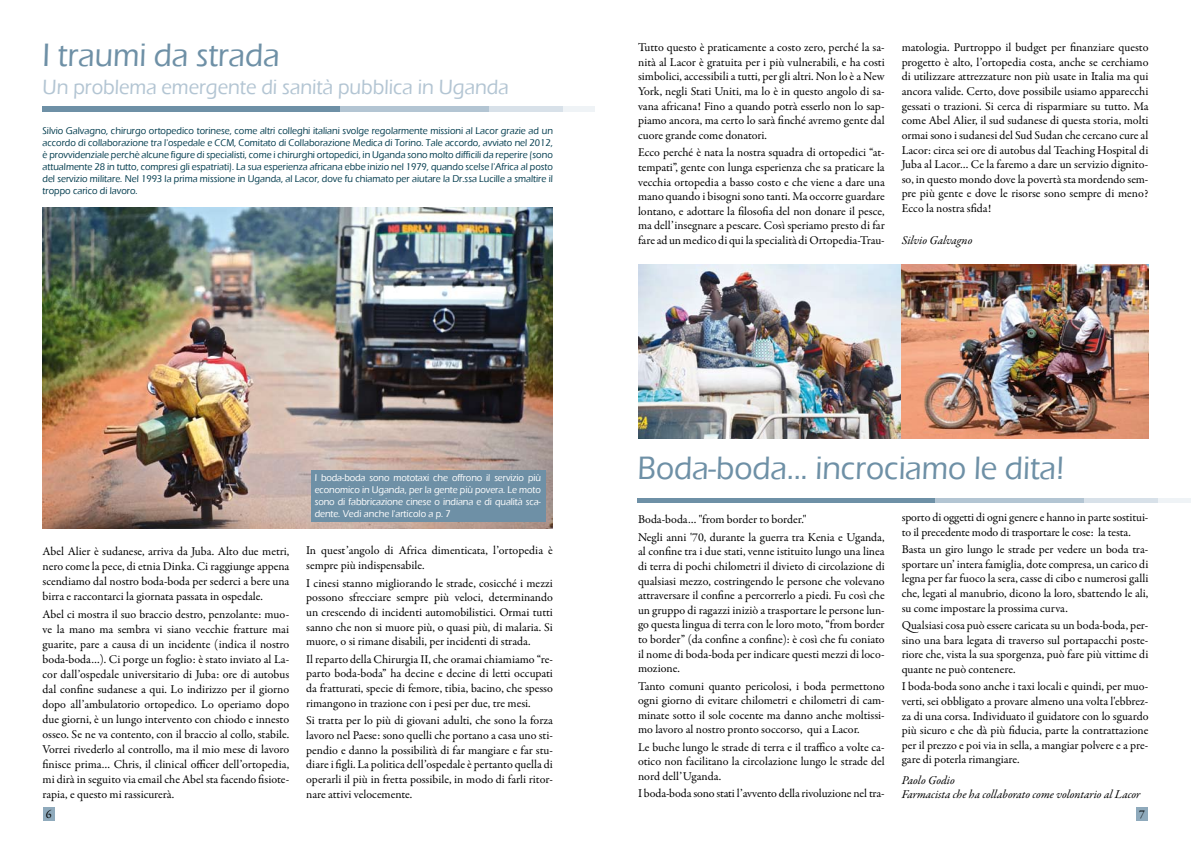
<style>
.page{position:relative;width:1191px;height:842px;background:#fff}
.page>*{position:absolute;margin:0;border:0;box-sizing:border-box;transform-origin:0 0}
.t1{font:500 33.3px "Eras ITC";color:#6e90a6;scale:.92 1}
.t2{font:500 21.2px "Eras ITC";color:#b3c5d3;scale:.92 1}
.t3{font:12px/14.6px "Garamond Premr Pro";letter-spacing:-.005em;color:#000;text-align:justify}
.t4{font:italic 12px/14.6px "Garamond Premr Pro";letter-spacing:-.005em;color:#000}
.t5{font:500 10.1px/12px "Eras ITC";color:#003b4d;text-align:justify;scale:.92 1}
.t6{font:500 10.1px/12px "Eras ITC";letter-spacing:-.01em;color:#fff;text-align:justify;scale:.92 1}
</style>
<div class="page">
<div style="left:1136px;top:807px;width:12px;height:13px;background:#8faabc"></div>
<div style="left:637px;top:498px;width:554px;height:5px;background:#6e90a6"></div>
<div style="left:935px;top:498px;width:256px;height:5px;background:#b3c5d3"></div>
<div style="left:1084px;top:498px;width:107px;height:5px;background:#d8e1e9"></div>
<div style="left:1158px;top:498px;width:33px;height:5px;background:#eff3f6"></div>
<img style="left:638px;top:264px;width:510px;height:175px">
<img style="left:43px;top:208px;width:510px;height:321px">
<div style="left:311px;top:470px;width:234px;height:52px;background:#6e90a6"></div>
<div style="left:43px;top:807px;width:12px;height:14px;background:#8faabc"></div>
<div style="left:43px;top:107px;width:561px;height:5px;background:#6e90a6"></div>
<div style="left:340px;top:107px;width:264px;height:5px;background:#b3c5d3"></div>
<div style="left:489px;top:107px;width:115px;height:5px;background:#d8e1e9"></div>
<div style="left:563px;top:107px;width:41px;height:5px;background:#eff3f6"></div>
<div style="left:595px;top:0;width:11px;height:784px;background:#fff"></div>
<h1 class="t1" style="left:43px;top:36px;width:259px">I traumi da strada</h1>
<h2 class="t2" style="left:43px;top:75px;width:508px">Un problema emergente di sanità pubblica in Uganda</h2>
<p class="t5" style="left:43px;top:125px;width:556px">Silvio Galvagno, chirurgo ortopedico torinese, come altri colleghi italiani svolge regolarmente missioni al Lacor grazie ad un accordo di collaborazione tra l'ospedale e CCM, Comitato di Collaborazione Medica di Torino. Tale accordo, avviato nel 2012, è provvidenziale perchè alcune figure di specialisti, come i chirurghi ortopedici, in Uganda sono molto difficili da reperire (sono attualmente 28 in tutto, compresi gli espatriati). La sua esperienza africana ebbe inizio nel 1979, quando scelse l'Africa al posto del servizio militare. Nel 1993 la prima missione in Uganda, al Lacor, dove fu chiamato per aiutare la Dr.ssa Lucille a smaltire il troppo carico di lavoro.</p>
<p class="t3" style="left:43px;top:544px;width:248px;line-height:15px">Abel Alier è sudanese, arriva da Juba. Alto due metri, nero come la pece, di etnia Dinka. Ci raggiunge appena scendiamo dal nostro boda-boda per sederci a bere una birra e raccontarci la giornata passata in ospedale.</p>
<p class="t3" style="left:43px;top:606px;width:248px;line-height:15px">Abel ci mostra il suo braccio destro, penzolante: muo&shy;ve la mano ma sembra vi siano vecchie fratture mai guarite, pare a causa di un incidente (indica il nostro boda-boda…). Ci porge un foglio: è stato inviato al La&shy;cor dall’ospedale universitario di Juba: ore di autobus dal confine sudanese a qui. Lo indirizzo per il giorno dopo all’ambulatorio ortopedico. Lo operiamo dopo due giorni, è un lungo intervento con chiodo e innesto osseo. Se ne va contento, con il braccio al collo, stabile.<br>Vorrei rivederlo al controllo, ma il mio mese di lavoro finisce prima… Chris, il clinical officer dell’ortopedia, mi dirà in seguito via email che Abel sta facendo fisiote&shy;rapia, e questo mi rassicurerà.</p>
<p class="t3" style="left:45px;top:807px;width:8px">264</p>
<p class="t6" style="left:315px;top:472px;width:247px">I boda-boda sono mototaxi che offrono il servizio più economico in Uganda, per la gente più povera. Le moto sono di fabbricazione cinese o indiana e di qualità sca&shy;dente. Vedi anche l'articolo a p. 7</p>
<p class="t3" style="left:306px;top:544px;width:248px">In quest’angolo di Africa dimenticata, l’ortopedia è sempre più indispensabile.</p>
<p class="t3" style="left:306px;top:576px;width:248px">I cinesi stanno migliorando le strade, cosicché i mezzi possono sfrecciare sempre più veloci, determinando un crescendo di incidenti automobilistici. Ormai tutti sanno che non si muore più, o quasi più, di malaria. Si muore, o si rimane disabili, per incidenti di strada.</p>
<p class="t3" style="left:306px;top:652px;width:248px">Il reparto della Chirurgia II, che oramai chiamiamo “re&shy;parto boda-boda” ha decine e decine di letti occupati da fratturati, specie di femore, tibia, bacino, che spesso rimangono in trazione con i pesi per due, tre mesi.</p>
<p class="t3" style="left:306px;top:713px;width:248px">Si tratta per lo più di giovani adulti, che sono la forza lavoro nel Paese: sono quelli che portano a casa uno sti&shy;pendio e danno la possibilità di far mangiare e far stu&shy;diare i figli. La politica dell’ospedale è pertanto quella di operarli il più in fretta possibile, in modo di farli ritor&shy;nare attivi velocemente.</p>
<p class="t3" style="left:638px;top:40px;width:248px">Tutto questo è praticamente a costo zero, perché la sa&shy;nità al Lacor è gratuita per i più vulnerabili, e ha costi simbolici, accessibili a tutti, per gli altri. Non lo è a New York, negli Stati Uniti, ma lo è in questo angolo di sa&shy;vana africana! Fino a quando potrà esserlo non lo sap&shy;piamo ancora, ma certo lo sarà finché avremo gente dal cuore grande come donatori.</p>
<p class="t3" style="left:638px;top:145px;width:248px">Ecco perché è nata la nostra squadra di ortopedici “at&shy;tempati”, gente con lunga esperienza che sa praticare la vecchia ortopedia a basso costo e che viene a dare una mano quando i bisogni sono tanti. Ma occorre guardare lontano, e adottare la filosofia del non donare il pesce, ma dell’insegnare a pescare. Così speriamo presto di far fare ad un medico di qui la specialità di Ortopedia-Trau-</p>
<p class="t3" style="left:901px;top:40px;width:248px">matologia. Purtroppo il budget per finanziare questo progetto è alto, l’ortopedia costa, anche se cerchiamo di utilizzare attrezzature non più usate in Italia ma qui ancora valide. Certo, dove possibile usiamo apparecchi gessati o trazioni. Si cerca di risparmiare su tutto. Ma come Abel Alier, il sud sudanese di questa storia, molti ormai sono i sudanesi del Sud Sudan che cercano cure al Lacor: circa sei ore di autobus dal Teaching Hospital di Juba al Lacor… Ce la faremo a dare un servizio dignito&shy;so, in questo mondo dove la povertà sta mordendo sem&shy;pre più gente e dove le risorse sono sempre di meno?<br>Ecco la nostra sfida!</p>
<p class="t4" style="left:901px;top:234px;width:72px">Silvio Galvagno</p>
<h1 class="t1" style="left:637px;top:449px;width:465px">Boda-boda... incrociamo le dita!</h1>
<p class="t3" style="left:638px;top:511px;width:248px;line-height:17.4px">Boda-boda… "from border to border."<br>Negli anni '70, durante la guerra tra Kenia e Uganda,</p>
<p class="t3" style="left:638px;top:544px;width:248px">al confine tra i due stati, venne istituito lungo una linea di terra di pochi chilometri il divieto di circolazione di qualsiasi mezzo, costringendo le persone che volevano attraversare il confine a percorrerlo a piedi. Fu così che un gruppo di ragazzi iniziò a trasportare le persone lun&shy;go questa lingua di terra con le loro moto, “from border to border” (da confine a confine): è così che fu coniato il nome di boda-boda per indicare questi mezzi di loco&shy;mozione.</p>
<p class="t3" style="left:638px;top:679px;width:248px">Tanto comuni quanto pericolosi, i boda permettono ogni giorno di evitare chilometri e chilometri di cam&shy;minate sotto il sole cocente ma danno anche moltissi&shy;mo lavoro al nostro pronto soccorso, qui a Lacor.</p>
<p class="t3" style="left:638px;top:740px;width:248px">Le buche lungo le strade di terra e il traffico a volte ca&shy;otico non facilitano la circolazione lungo le strade del nord dell’Uganda.</p>
<p class="t3" style="left:638px;top:787px;width:248px">I boda-boda sono stati l’avvento della rivoluzione nel tra-</p>
<p class="t3" style="left:901px;top:510px;width:248px">sporto di oggetti di ogni genere e hanno in parte sostitui&shy;to il precedente modo di trasportare le cose: la testa.</p>
<p class="t3" style="left:901px;top:542px;width:248px">Basta un giro lungo le strade per vedere un boda tra&shy;sportare un’ intera famiglia, dote compresa, un carico di legna per far fuoco la sera, casse di cibo e numerosi galli che, legati al manubrio, dicono la loro, sbattendo le ali, su come impostare la prossima curva.</p>
<p class="t3" style="left:901px;top:618px;width:248px">Qualsiasi cosa può essere caricata su un boda-boda, per&shy;sino una bara legata di traverso sul portapacchi poste&shy;riore che, vista la sua sporgenza, può fare più vittime di quante ne può contenere.</p>
<p class="t3" style="left:901px;top:679px;width:248px">I boda-boda sono anche i taxi locali e quindi, per muo&shy;verti, sei obbligato a provare almeno una volta l'ebbrez&shy;za di una corsa. Individuato il guidatore con lo sguardo più sicuro e che dà più fiducia, parte la contrattazione per il prezzo e poi via in sella, a mangiar polvere e a pre&shy;gare di poterla rimangiare.</p>
<p class="t4" style="left:901px;top:773px;width:240px">Paolo Godio<br>Farmacista che ha collaborato come volontario al Lacor</p>
<p class="t3" style="left:1139px;top:807px;width:7px">7</p>
</div>
